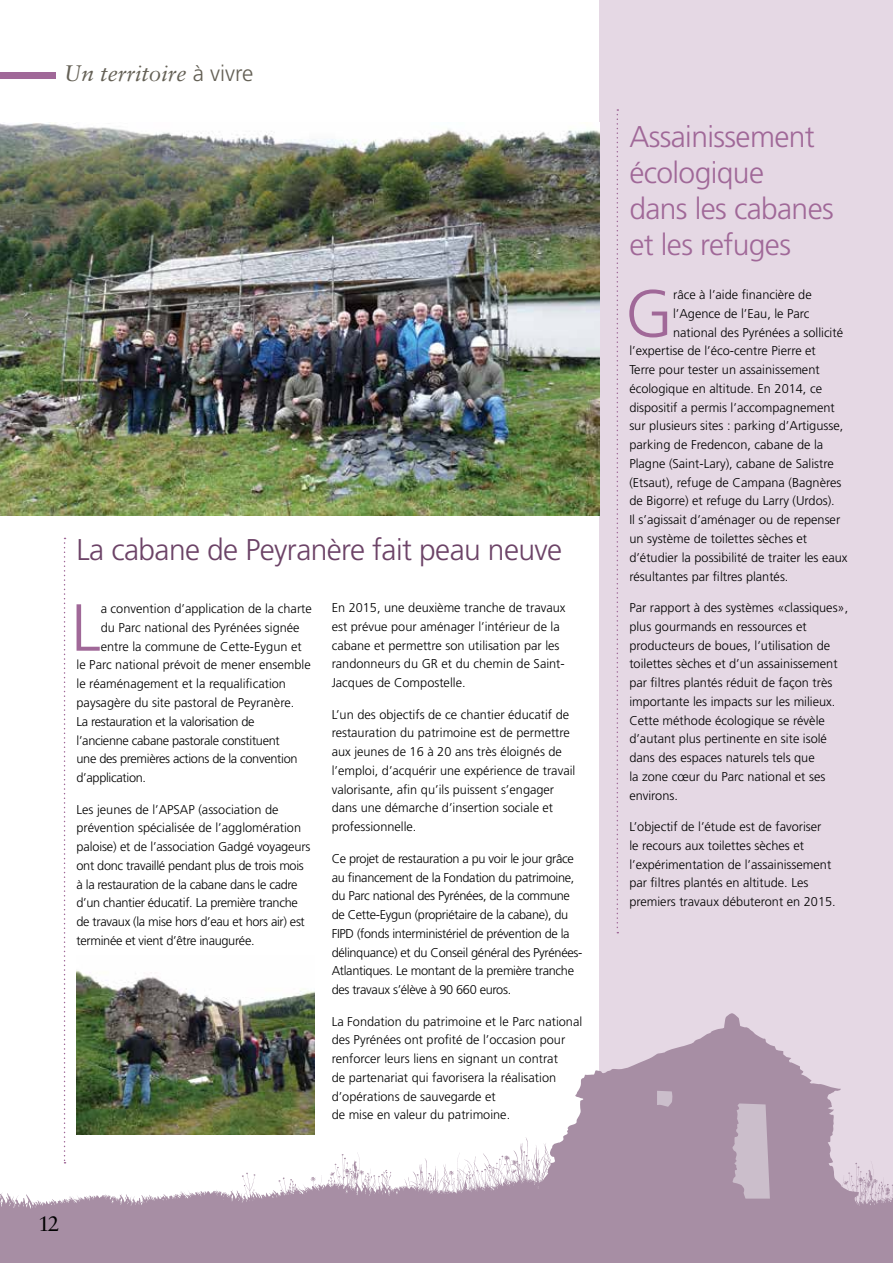
<style>
.page{position:relative;width:893px;height:1263px;background:#fff}
.page>*{position:absolute;margin:0;border:0;box-sizing:border-box;transform-origin:0 0}
.t1{font:300 66.45px "Frutiger";color:#a06898}
.t2{font:300 30px/36px "Frutiger";letter-spacing:-.02em;color:#a06898}
.t3{font:300 30px "Frutiger";letter-spacing:-.02em;color:#6c4367}
.t4{font:italic 22.5px "Sabon";color:#646055}
.t5{font:21px "Sabon";color:#000}
.t6{font:300 12.75px/18.8px "Frutiger";color:#000}
.t7{font:300 12.75px/18.8px "Frutiger";letter-spacing:-.025em;color:#000}
.s1{font-family:"Frutiger";font-weight:300;font-style:normal}
</style>
<div class="page">
<div style="left:600px;top:0;width:293px;height:1263px;background:#e5d8e4"></div>
<img style="left:0;top:123px;width:600px;height:392px">
<div style="left:0;top:1222px;width:893px;height:41px;background:#a78ea4"></div>
<svg style="left:580px;top:1013px;width:261px;height:209px;fill:#a78ea4"></svg>
<svg style="left:840px;top:1161px;width:53px;height:77px"></svg>
<div style="left:0;top:72px;width:55px;height:7px;background:#a06898"></div>
<svg style="left:617px;top:109px;width:1px;height:824px"></svg>
<svg style="left:0;top:538px;width:580px;height:690px"></svg>
<img style="left:77px;top:955px;width:238px;height:179px">
<h3 class="t4" style="left:64px;top:60px;width:191px">Un territoire <span class="s1">à vivre</span></h3>
<h2 class="t3" style="left:77px;top:533px;width:487px">La cabane de Peyranère fait peau neuve</h2>
<p class="t6" style="left:332px;top:598px;width:235px">En 2015, une deuxième tranche de travaux est prévue pour aménager l’intérieur de la cabane et permettre son utilisation par les randonneurs du GR et du chemin de Saint-Jacques de Compostelle.</p>
<p class="t6" style="left:332px;top:705px;width:245px">L’un des objectifs de ce chantier éducatif de restauration du patrimoine est de permettre aux jeunes de 16 à 20 ans très éloignés de l’emploi, d’acquérir une expérience de travail valorisante, afin qu’ils puissent s’engager dans une démarche d’insertion sociale et professionnelle.</p>
<p class="t7" style="left:332px;top:849px;width:252px">Ce projet de restauration a pu voir le jour grâce au financement de la Fondation du patrimoine, du Parc national des Pyrénées, de la commune de Cette-Eygun (propriétaire de la cabane), du FIPD (fonds interministériel de prévention de la délinquance) et du Conseil général des Pyrénées-Atlantiques. Le montant de la première tranche des travaux s’élève à 90 660 euros.</p>
<p class="t6" style="left:332px;top:1012px;width:252px">La Fondation du patrimoine et le Parc national des Pyrénées ont profité de l’occasion pour renforcer leurs liens en signant un contrat<br>de partenariat qui favorisera la réalisation d’opérations de sauvegarde et<br>de mise en valeur du patrimoine.</p>
<h1 class="t1" style="left:71px;top:590px;width:31px">L</h1>
<p class="t6" style="left:101px;top:600px;width:213px">a convention d’application de la charte</p>
<p class="t6" style="left:101px;top:618px;width:200px">du Parc national des Pyrénées signée</p>
<p class="t6" style="left:101px;top:637px;width:202px">entre la commune de Cette-Eygun et</p>
<p class="t6" style="left:77px;top:656px;width:236px">le Parc national prévoit de mener ensemble</p>
<p class="t6" style="left:77px;top:675px;width:211px">le réaménagement et la requalification</p>
<p class="t6" style="left:77px;top:693px;width:219px">paysagère du site pastoral de Peyranère.</p>
<p class="t7" style="left:77px;top:712px;width:180px">La restauration et la valorisation de</p>
<p class="t7" style="left:77px;top:731px;width:205px">l’ancienne cabane pastorale constituent</p>
<p class="t7" style="left:77px;top:750px;width:222px">une des premières actions de la convention</p>
<p class="t7" style="left:77px;top:768px;width:71px">d’application.</p>
<p class="t7" style="left:77px;top:800px;width:235px">Les jeunes de l’APSAP (association de prévention spécialisée de l’agglomération paloise) et de l’association Gadgé voyageurs ont donc travaillé pendant plus de trois mois à la restauration de la cabane dans le cadre d’un chantier éducatif. La première tranche de travaux (la mise hors d’eau et hors air) est terminée et vient d’être inaugurée.</p>
<h3 class="t5" style="left:38px;top:1211px;width:23px">12</h3>
<h2 class="t2" style="left:629px;top:119px;width:206px">Assainissement écologique<br>dans les cabanes et les refuges</h2>
<h1 class="t1" style="left:625px;top:276px;width:49px">G</h1>
<p class="t6" style="left:673px;top:286px;width:140px">râce à l’aide financière de</p>
<p class="t6" style="left:673px;top:304px;width:138px">l’Agence de l’Eau, le Parc</p>
<p class="t6" style="left:673px;top:323px;width:172px">national des Pyrénées a sollicité</p>
<p class="t6" style="left:629px;top:342px;width:188px">l’expertise de l’éco-centre Pierre et</p>
<p class="t6" style="left:629px;top:361px;width:192px">Terre pour tester un assainissement</p>
<p class="t6" style="left:629px;top:379px;width:194px">écologique en altitude. En 2014, ce</p>
<p class="t6" style="left:629px;top:398px;width:207px">dispositif a permis l’accompagnement</p>
<p class="t6" style="left:629px;top:417px;width:215px">sur plusieurs sites : parking d’Artigusse,</p>
<p class="t6" style="left:629px;top:436px;width:195px">parking de Fredencon, cabane de la</p>
<p class="t6" style="left:629px;top:454px;width:206px">Plagne (Saint-Lary), cabane de Salistre</p>
<p class="t6" style="left:629px;top:473px;width:214px">(Etsaut), refuge de Campana (Bagnères</p>
<p class="t6" style="left:629px;top:492px;width:207px">de Bigorre) et refuge du Larry (Urdos).</p>
<p class="t6" style="left:629px;top:511px;width:212px">Il s’agissait d’aménager ou de repenser</p>
<p class="t6" style="left:629px;top:529px;width:179px">un système de toilettes sèches et</p>
<p class="t6" style="left:629px;top:548px;width:220px">d’étudier la possibilité de traiter les eaux</p>
<p class="t6" style="left:629px;top:567px;width:161px">résultantes par filtres plantés.</p>
<p class="t6" style="left:629px;top:598px;width:220px">Par rapport à des systèmes «classiques», plus gourmands en ressources et producteurs de boues, l’utilisation de toilettes sèches et d’un assainissement par filtres plantés réduit de façon très importante les impacts sur les milieux.<br>Cette méthode écologique se révèle d’autant plus pertinente en site isolé dans des espaces naturels tels que<br>la zone cœur du Parc national et ses environs.</p>
<p class="t6" style="left:629px;top:817px;width:208px">L’objectif de l’étude est de favoriser<br>le recours aux toilettes sèches et l’expérimentation de l’assainissement par filtres plantés en altitude. Les premiers travaux débuteront en 2015.</p>
</div>
